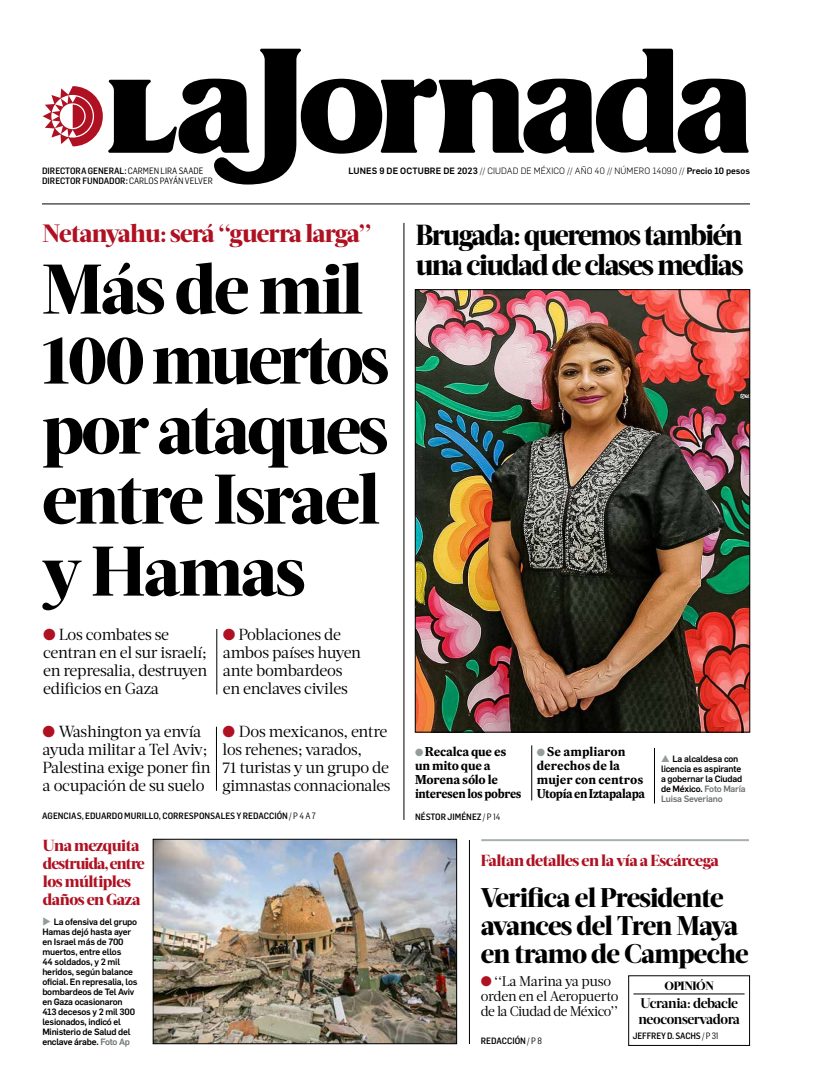
<style>
.page{position:relative;width:822px;height:1089px;background:#fff}
.page>*{position:absolute;margin:0;border:0;box-sizing:border-box;transform-origin:0 0}
.t1{font:800 70px/70.5px "Acta Headline";letter-spacing:-.04em;color:#000}
.t2{font:800 29px/30px "Acta Headline";letter-spacing:-.05em;color:#000;scale:.96 1}
.t3{font:800 27px/28px "Acta Headline";letter-spacing:-.03em;color:#000}
.t4{font:800 25px "Acta Headline";letter-spacing:-.035em;color:#af1122}
.t5{font:16px/18px "Acta Deck";letter-spacing:-.02em;color:#000}
.t6{font:800 16px/18px "Acta Headline";letter-spacing:-.03em;color:#af1122}
.t7{font:14px/15px "Acta Deck";letter-spacing:-.03em;color:#000}
.t8{font:700 14px/16px "Acta Headline";letter-spacing:-.03em;color:#000}
.t9{font:700 13px/14px "Expresso Tx";color:#000}
.t10{font:700 13px/14px "Expresso Tx";letter-spacing:-.02em;color:#000}
.t11{font:800 12px "Acta Headline";letter-spacing:-.04em;color:#000}
.t12{font:500 9px/10px "Flama";letter-spacing:-.025em;color:#000}
.t13{font:500 9px "Flama Semicond";color:#000}
.t14{font:300 9px "Flama";letter-spacing:.015em;color:#000}
.s1{font-weight:400}
.s2{font-weight:500}
.s3{color:#af1122}
.s4{color:#959c9d}
.s5{color:#6d7373}
</style>
<div class="page">
<svg style="left:43px;top:49px;width:706px;height:136px"></svg>
<hr style="left:42px;top:204px;width:708px;height:1px;background:#000">
<hr style="left:404px;top:223px;width:1px;height:597px;background:#000">
<hr style="left:217px;top:629px;width:1px;height:66px;background:#000">
<hr style="left:216px;top:727px;width:1px;height:64px;background:#000">
<hr style="left:469px;top:840px;width:1px;height:204px;background:#000">
<img style="left:155px;top:841px;width:300px;height:201px">
<div style="left:153px;top:839px;width:304px;height:205px;border:1px solid #000"></div>
<hr style="left:532px;top:745px;width:1px;height:55px;background:#000">
<hr style="left:654px;top:748px;width:1px;height:55px;background:#000">
<img style="left:417px;top:292px;width:331px;height:438px">
<div style="left:415px;top:290px;width:335px;height:442px;border:1px solid #000"></div>
<hr style="left:481px;top:839px;width:268px;height:2px;background:#a9afb0">
<div style="left:629px;top:976px;width:121px;height:70px;border:1px solid #000"></div>
<hr style="left:633px;top:994px;width:112px;height:1px;background:#000">
<p class="t13" style="left:42px;top:165px;width:163px">DIRECTORA GENERAL: <span class="s1">CARMEN LIRA SAADE</span></p>
<p class="t14" style="left:348px;top:164px;width:403px"><span class="s2">lunes 9 de octubre de 2023</span> // CIUDAD DE MÉXICO // AÑO 40 // NÚM ERO 14090 // <span class="s2">Precio 10 pesos</span></p>
<p class="t13" style="left:42px;top:175px;width:172px">DIRECTOR FUNDADOR: <span class="s1">CARLOS PAYÁN VELVER</span></p>
<h3 class="t4" style="left:43px;top:218px;width:331px">Netanyahu: será ‘‘guerra larga’’</h3>
<h1 class="t1" style="left:42px;top:255px;width:349px">Más de mil<br>100 muertos por ataques entre Israel y Hamas</h1>
<h3 class="t5" style="left:43px;top:626px;width:166px"><span class="s3">●</span> Los combates se centran en el sur israelí; en represalia, destruyen edificios en Gaza</h3>
<h3 class="t5" style="left:223px;top:626px;width:140px"><span class="s3">●</span> Poblaciones de ambos países huyen ante bombardeos en enclaves civiles</h3>
<h3 class="t5" style="left:43px;top:722px;width:170px"><span class="s3">●</span> Washington ya envía ayuda militar a Tel Aviv;<br>Palestina exige poner fin a ocupación de su suelo</h3>
<h3 class="t5" style="left:223px;top:722px;width:169px"><span class="s3">●</span> Dos mexicanos, entre los rehenes; varados,<br>71 turistas y un grupo de gimnastas connacionales</h3>
<p class="t13" style="left:42px;top:810px;width:275px">AGENCIAS, EDUARDO MURILLO, CORRESPONSALES Y REDACCIÓN <span class="s1">/ P 4 A 7</span></p>
<h3 class="t6" style="left:43px;top:837px;width:103px">Una mezquita destruida, entre los múltiples daños en Gaza</h3>
<p class="t12" style="left:42px;top:916px;width:97px"><span class="s4">◆</span> La ofensiva del grupo<br>Hamas dejó hasta ayer en Israel más de 700 muertos, entre ellos<br>44 soldados, y 2 mil heridos, según balance oficial. En represalia, los bombardeos de Tel Aviv en Gaza ocasionaron<br>413 decesos y 2 mil 300 lesionados, indicó el<br>Ministerio de Salud del enclave árabe. <span class="s5">Foto Ap</span></p>
<h2 class="t2" style="left:416px;top:220px;width:343px">Brugada: queremos también una ciudad de clases medias</h2>
<h3 class="t10" style="left:415px;top:744px;width:108px"><span class="s4">●</span>Recalca que es un mito que a<br>Morena sólo le interesen los pobres</h3>
<h3 class="t9" style="left:537px;top:744px;width:110px"><span class="s4">●</span>Se ampliaron derechos de la mujer con centros<br>Utopía en Iztapalapa</h3>
<p class="t13" style="left:415px;top:810px;width:87px">NÉSTOR JIMÉNEZ <span class="s1">/ P 14</span></p>
<p class="t12" style="left:661px;top:753px;width:86px"><span class="s4">▲</span> La alcaldesa con licencia es aspirante a gobernar la Ciudad de México. <span class="s5">Foto María<br>Luisa Severiano</span></p>
<h3 class="t6" style="left:481px;top:852px;width:240px">Faltan detalles en la vía a Escárcega</h3>
<h3 class="t3" style="left:481px;top:884px;width:269px">Verifica el Presidente avances del Tren Maya en tramo de Campeche</h3>
<h3 class="t11" style="left:665px;top:978px;width:51px">OPINIÓN</h3>
<h3 class="t8" style="left:639px;top:995px;width:103px">Ucrania: debacle neoconservadora</h3>
<p class="t13" style="left:633px;top:1030px;width:88px">JEFFREY D. SACHS <span class="s1">/ P 31</span></p>
<h3 class="t7" style="left:481px;top:974px;width:139px"><span class="s3">●</span> ‘‘La Marina ya puso orden en el Aeropuerto de la Ciudad de México’’</h3>
<p class="t13" style="left:481px;top:1035px;width:63px">REDACCIÓN <span class="s1">/ P 8</span></p>
</div>
